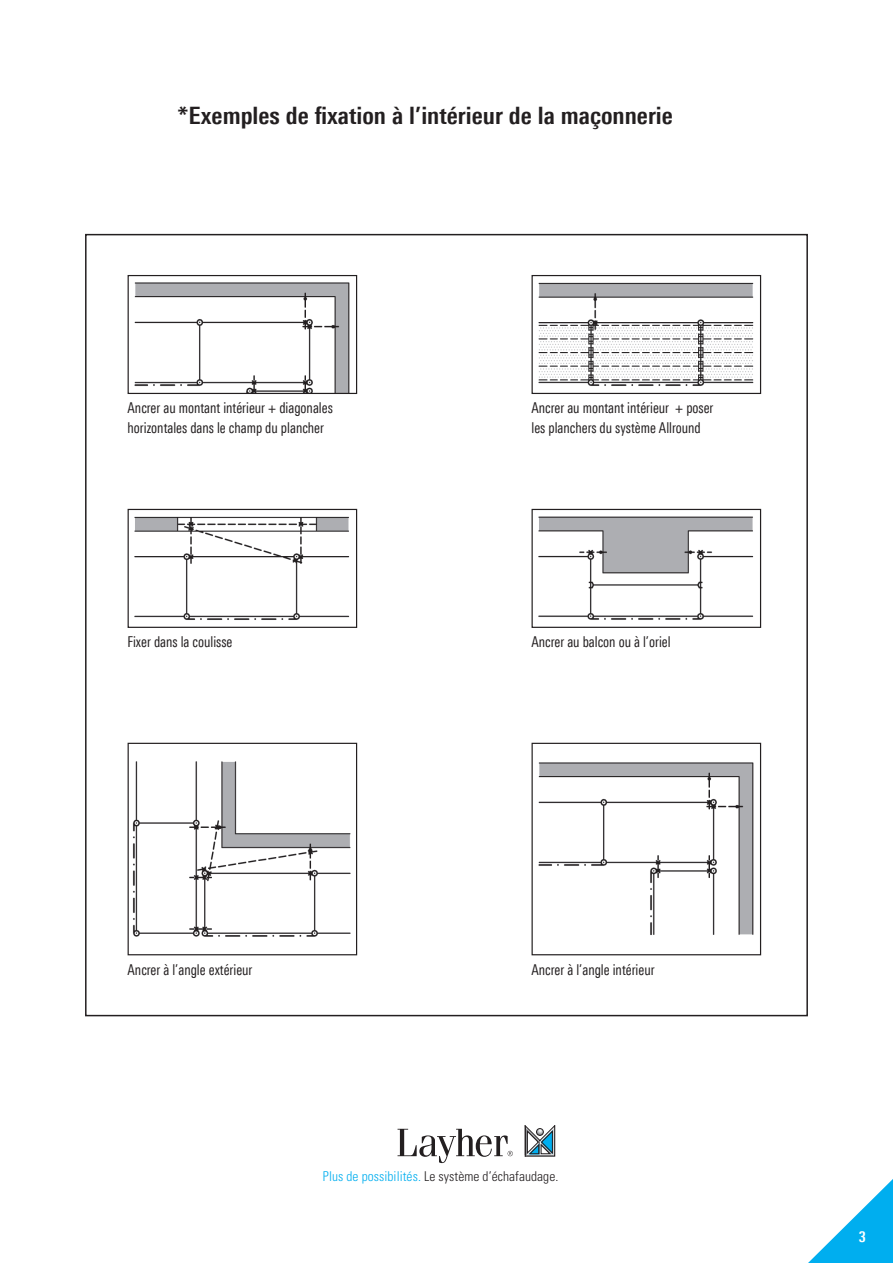
<style>
.page{position:relative;width:893px;height:1263px;background:#fff}
.page>*{position:absolute;margin:0;border:0;box-sizing:border-box;transform-origin:0 0}
.t1{font:700 24px "Linotype Univers 620 Cn";color:#231f20;scale:1.05 1}
.t2{font:15px/19.5px "Linotype Univers 420 Cn";color:#231f20;scale:.9 1}
.t3{font:700 15px "Linotype Univers 620 Cn";color:#fff}
.t4{font:300 condensed 13.5px "Univers";letter-spacing:.005em;color:#231f20}
.s1{color:#00aeef}
</style>
<div class="page">
<svg style="left:398px;top:1129px;width:115px;height:34px"></svg>
<svg style="left:525px;top:1125px;width:30px;height:31px"></svg>
<img style="left:134px;top:282px;width:216px;height:110px">
<div style="left:128px;top:275px;width:229px;height:119px;border:1px solid #231f20"></div>
<img style="left:538px;top:282px;width:216px;height:104px">
<div style="left:531px;top:275px;width:230px;height:119px;border:1px solid #231f20"></div>
<img style="left:134px;top:516px;width:216px;height:104px">
<div style="left:128px;top:509px;width:229px;height:119px;border:1px solid #231f20"></div>
<img style="left:538px;top:516px;width:216px;height:104px">
<div style="left:531px;top:509px;width:230px;height:119px;border:1px solid #231f20"></div>
<img style="left:132px;top:761px;width:219px;height:176px">
<div style="left:128px;top:743px;width:229px;height:212px;border:1px solid #231f20"></div>
<img style="left:538px;top:762px;width:216px;height:173px">
<div style="left:531px;top:743px;width:230px;height:212px;border:1px solid #231f20"></div>
<svg style="left:808px;top:1179px;width:85px;height:84px"></svg>
<h1 class="t1" style="left:178px;top:101px;width:473px">*Exemples de fixation à l’intérieur de la maçonnerie</h1>
<p class="t2" style="left:128px;top:398px;width:230px">Ancrer au montant intérieur + diagonales horizontales dans le champ du plancher</p>
<p class="t2" style="left:531px;top:398px;width:204px">Ancrer au montant intérieur + poser les planchers du système Allround</p>
<p class="t2" style="left:128px;top:632px;width:118px">Fixer dans la coulisse</p>
<p class="t2" style="left:531px;top:632px;width:156px">Ancrer au balcon ou à l’oriel</p>
<p class="t2" style="left:128px;top:959px;width:140px">Ancrer à l’angle extérieur</p>
<p class="t2" style="left:531px;top:959px;width:138px">Ancrer à l’angle intérieur</p>
<p class="t4" style="left:323px;top:1168px;width:237px"><span class="s1">Plus de possibilités.</span> Le système d’échafaudage.</p>
<p class="t3" style="left:859px;top:1228px;width:9px">3</p>
</div>
